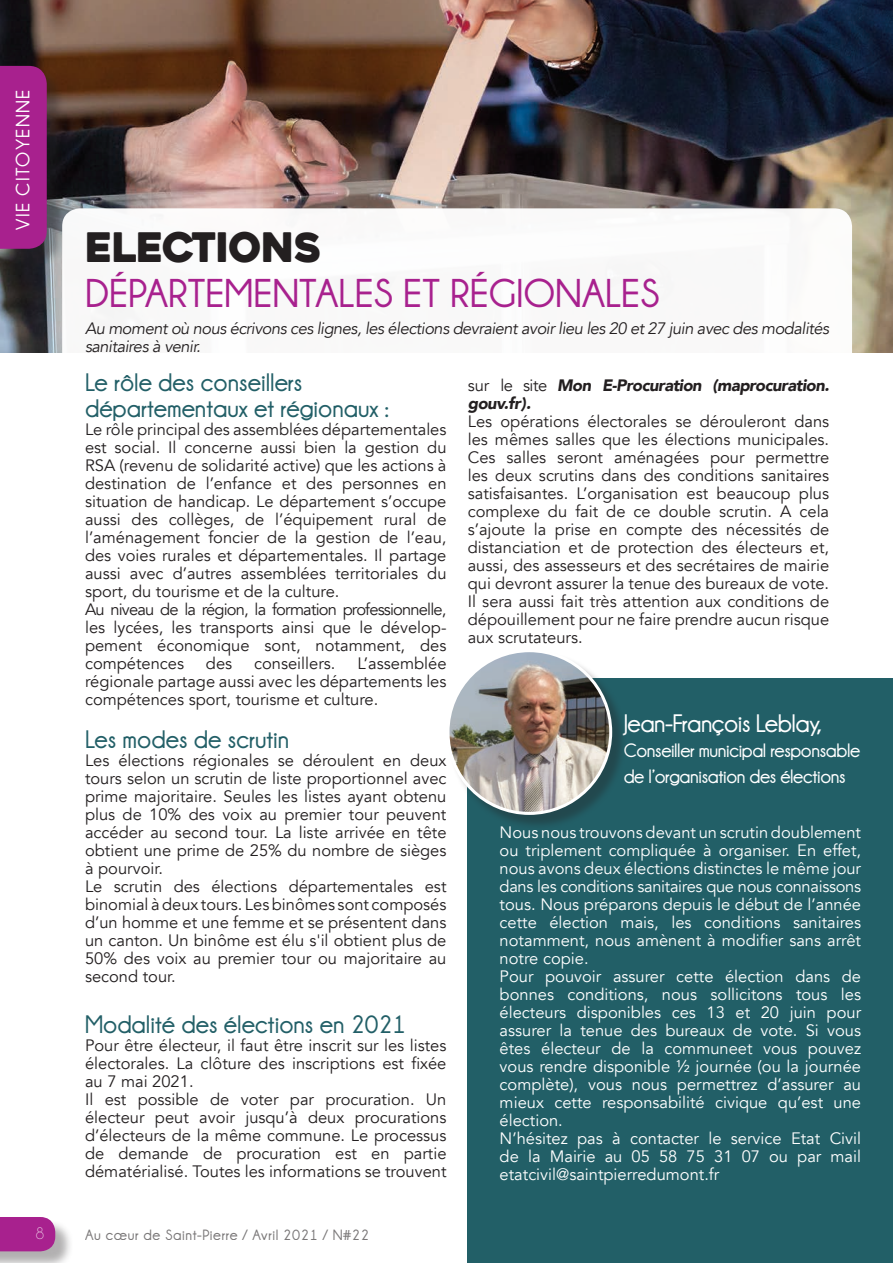
<style>
.page{position:relative;width:893px;height:1263px;background:#fff}
.page>*{position:absolute;margin:0;border:0;box-sizing:border-box;transform-origin:0 0}
.t1{font:700 40.5px "Champagne&Limousines";color:#a8218e}
.t2{font:40.5px "Heavitas";letter-spacing:-.02em;color:#231f20}
.t3{font:700 25.5px/25.5px "Champagne&Limousines";color:#225f67}
.t4{font:700 25.5px "Champagne&Limousines";letter-spacing:-.02em;color:#fff}
.t5{font:700 19.5px/25.5px "Champagne&Limousines";letter-spacing:-.02em;color:#fff}
.t6{font:700 19.5px "Champagne&Limousines";letter-spacing:.07em;color:#fff}
.t7{font:16.5px/18px "Avenir";color:#231f20}
.t8{font:16.5px/18px "Avenir";color:#fff}
.t9{font:italic 16.5px/18px "Avenir";letter-spacing:-.03em;color:#231f20}
.t10{font:italic 900 16.5px/18px "Avenir";letter-spacing:-.03em;color:#231f20}
.t11{font:100 16.5px "Leaner";color:#fff}
.t12{font:700 15px "Champagne&Limousines";letter-spacing:.04em;color:#231f20}
.s1{font-weight:400;font-style:normal}
</style>
<div class="page">
<div style="left:468px;top:678px;width:425px;height:585px;background:#225f67"></div>
<div style="left:0;top:1219px;width:74px;height:44px;background:#231f20;opacity:.35"></div>
<div style="left:0;top:1217px;width:55px;height:34px;background:#a8218e"></div>
<img style="left:0;top:0;width:893px;height:353px">
<div style="left:0;top:68px;width:66px;height:199px;background:#231f20;opacity:.35"></div>
<div style="left:0;top:66px;width:47px;height:183px;background:#a8218e"></div>
<div style="left:62px;top:208px;width:790px;height:257px;background:#fff;border-radius:18px"></div>
<div style="left:449px;top:651px;width:178px;height:179px;background:#231f20;opacity:.35"></div>
<img style="left:448px;top:651px;width:163px;height:162px;border-radius:81px">
<div style="left:446px;top:649px;width:166px;height:166px;border:3px solid #fff;border-radius:50%"></div>
<p class="t6" style="left:12px;top:230px;width:142px;rotate:-90deg">VIE CITOYENNE</p>
<p class="t11" style="left:36px;top:1225px;width:11px">8</p>
<h1 class="t2" style="left:85px;top:222px;width:238px">ELECTIONS</h1>
<h1 class="t1" style="left:85px;top:271px;width:576px">DÉPARTEMENTALES ET RÉGIONALES</h1>
<p class="t9" style="left:85px;top:320px;width:746px">Au moment où nous écrivons ces lignes, les élections devraient avoir lieu les 20 et 27 juin avec des modalités sanitaires à venir.</p>
<h2 class="t3" style="left:85px;top:370px;width:305px">Le rôle des conseillers départementaux et régionaux :</h2>
<p class="t7" style="left:85px;top:420px;width:363px">Le rôle principal des assemblées départementales est social. Il concerne aussi bien la gestion du RSA (revenu de solidarité active) que les actions à destination de l’enfance et des personnes en situation de handicap. Le département s’occupe aussi des collèges, de l’équipement rural de l’aménagement foncier de la gestion de l’eau, des voies rurales et départementales. Il partage aussi avec d’autres assemblées territoriales du sport, du tourisme et de la culture.<br>Au niveau de la région, la formation professionnelle, les lycées, les transports ainsi que le dévelop&shy;pement économique sont, notamment, des compétences</p>
<p class="t10" style="left:468px;top:376px;width:363px"><span class="s1">sur le site</span> Mon E-Procuration (maprocuration. gouv.fr).</p>
<p class="t7" style="left:468px;top:412px;width:363px;text-align:justify">Les opérations électorales se dérouleront dans les mêmes salles que les élections municipales.<br>Ces salles seront aménagées pour permettre les deux scrutins dans des conditions sanitaires satisfaisantes. L’organisation est beaucoup plus complexe du fait de ce double scrutin. A cela s’ajoute la prise en compte des nécessités de distanciation et de protection des électeurs et, aussi, des assesseurs et des secrétaires de mairie qui devront assurer la tenue des bureaux de vote.<br>Il sera aussi fait très attention aux conditions de dépouillement pour ne faire prendre aucun risque aux scrutateurs.</p>
<p class="t7" style="left:85px;top:654px;width:363px;text-align:justify;text-indent:272px">L’assemblée régionale partage aussi avec les départements les compétences sport, tourisme et culture.</p>
<h2 class="t3" style="left:85px;top:727px;width:206px">Les modes de scrutin</h2>
<p class="t7" style="left:85px;top:752px;width:363px">Les élections régionales se déroulent en deux tours selon un scrutin de liste proportionnel avec prime majoritaire. Seules les listes ayant obtenu plus de 10% des voix au premier tour peuvent accéder au second tour. La liste arrivée en tête obtient une prime de 25% du nombre de sièges à pourvoir.<br>Le scrutin des élections départementales est binomial à deux tours. Les binômes sont composés d’un homme et une femme et se présentent dans un canton. Un binôme est élu s'il obtient plus de 50% des voix au premier tour ou majoritaire au second tour.</p>
<h2 class="t3" style="left:85px;top:1012px;width:323px">Modalité des élections en 2021</h2>
<p class="t7" style="left:85px;top:1037px;width:363px">Pour être électeur, il faut être inscrit sur les listes électorales. La clôture des inscriptions est fixée au 7 mai 2021.<br>Il est possible de voter par procuration. Un électeur peut avoir jusqu’à deux procurations d’électeurs de la même commune. Le processus de demande de procuration est en partie dématérialisé. Toutes les informations se trouvent</p>
<p class="t7" style="left:206px;top:654px;width:28px">des</p>
<p class="t7" style="left:254px;top:654px;width:83px">conseillers.</p>
<h2 class="t4" style="left:624px;top:709px;width:200px">Jean-François Leblay,</h2>
<p class="t5" style="left:624px;top:738px;width:238px">Conseiller municipal responsable de l’organisation des élections</p>
<p class="t8" style="left:500px;top:823px;width:363px">Nous nous trouvons devant un scrutin doublement ou triplement compliquée à organiser. En effet, nous avons deux élections distinctes le même jour dans les conditions sanitaires que nous connaissons tous. Nous préparons depuis le début de l’année cette élection mais, les conditions sanitaires notamment, nous amènent à modifier sans arrêt notre copie.<br>Pour pouvoir assurer cette élection dans de bonnes conditions, nous sollicitons tous les électeurs disponibles ces 13 et 20 juin pour assurer la tenue des bureaux de vote. Si vous êtes électeur de la communeet vous pouvez vous rendre disponible ½ journée (ou la journée complète), vous nous permettrez d’assurer au mieux cette responsabilité civique qu’est une élection.<br>N’hésitez pas à contacter le service Etat Civil de la Mairie au 05 58 75 31 07 ou par mail etatcivil@saintpierredumont.fr</p>
<p class="t12" style="left:85px;top:1226px;width:286px">Au cœur de Saint-Pierre / Avril 2021 / N#22</p>
</div>
